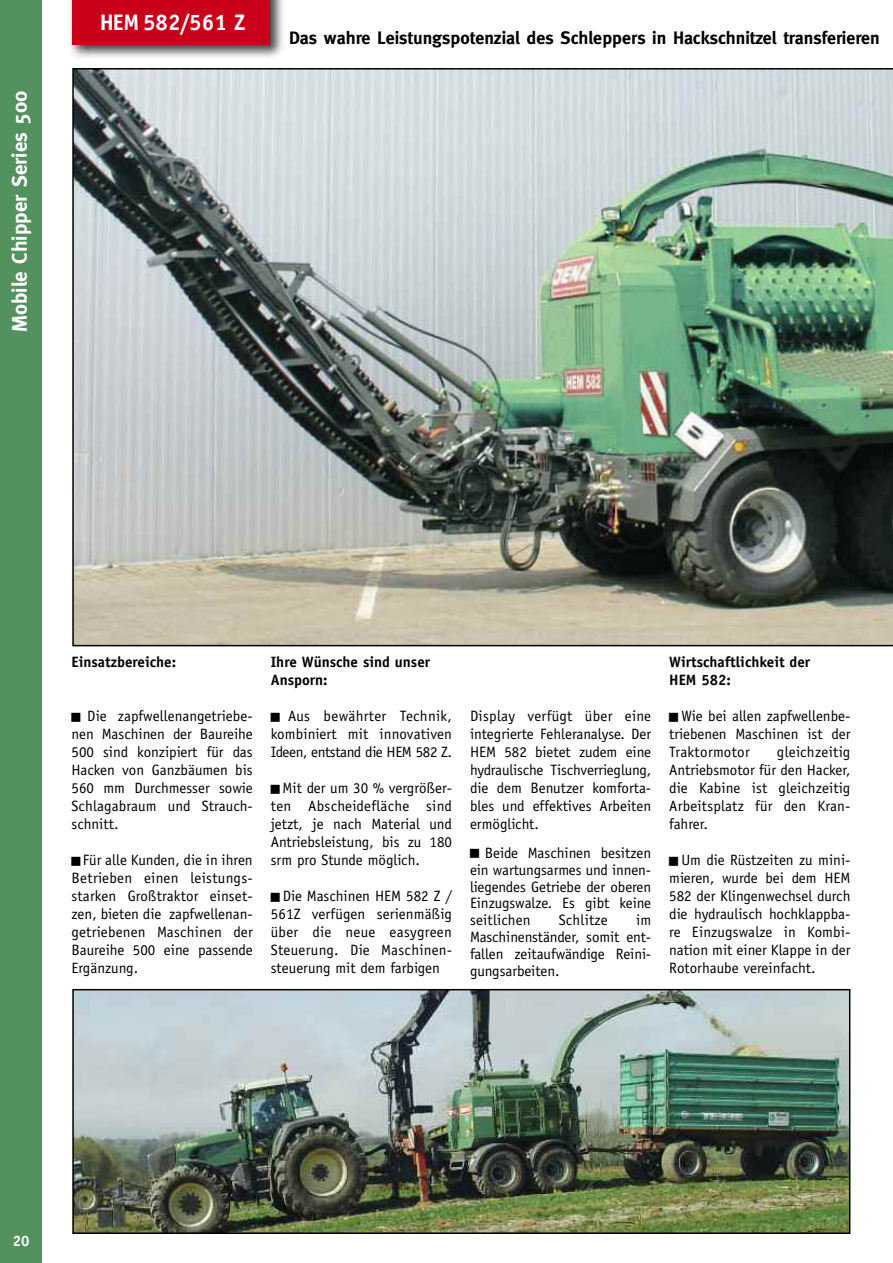
<style>
.page{position:relative;width:893px;height:1263px;background:#fff}
.page>*{position:absolute;margin:0;border:0;box-sizing:border-box;transform-origin:0 0}
.t1{font:700 22.5px "Officina Sans";color:#fff}
.t2{font:700 21px "Meta";color:#fff}
.t3{font:700 18px "Meta";color:#000}
.t4{font:15px/18px "Officina Sans";color:#000;text-align:justify}
.t5{font:700 15px/18px "Officina Sans";color:#000}
.t6{font:700 15px "Officina Sans";color:#fff}
</style>
<div class="page">
<div style="left:0;top:0;width:42px;height:1263px;background:#53925f"></div>
<img style="left:70px;top:0;width:213px;height:58px">
<div style="left:72px;top:0;width:198px;height:45px;background:#ca001b"></div>
<img style="left:75px;top:992px;width:772px;height:239px">
<div style="left:72px;top:989px;width:778px;height:245px;border:2px solid #000"></div>
<img style="left:72px;top:68px;width:821px;height:578px">
<h2 class="t2" style="left:7px;top:332px;width:242px;rotate:-90deg">Mobile Chipper Series 500</h2>
<h1 class="t1" style="left:100px;top:13px;width:147px">HEM 582/561 Z</h1>
<p class="t3" style="left:289px;top:27px;width:592px">Das wahre Leistungspotenzial des Schleppers in Hackschnitzel transferieren</p>
<p class="t5" style="left:72px;top:654px;width:106px">Einsatzbereiche:</p>
<p class="t4" style="left:72px;top:708px;width:183px;text-indent:16px">Die zapfwellenangetriebe&shy;nen Maschinen der Baureihe 500 sind konzipiert für das Hacken von Ganzbäumen bis 560 mm Durchmesser sowie Schlagabraum und Strauch&shy;schnitt.</p>
<p class="t4" style="left:72px;top:852px;width:183px;text-indent:11px">Für alle Kunden, die in ihren Betrieben einen leistungs&shy;starken Großtraktor einset&shy;zen, bieten die zapfwellenan&shy;getriebenen Maschinen der Baureihe 500 eine passende Ergänzung.</p>
<p class="t5" style="left:271px;top:654px;width:161px">Ihre Wünsche sind unser<br>Ansporn:</p>
<p class="t4" style="left:271px;top:708px;width:183px;text-indent:17px">Aus bewährter Technik, kombiniert mit innovativen Ideen, entstand die HEM 582 Z.</p>
<p class="t4" style="left:271px;top:780px;width:183px;text-indent:12px">Mit der um 30 % vergrößer&shy;ten Abscheidefläche sind jetzt, je nach Material und Antriebsleistung, bis zu 180 srm pro Stunde möglich.</p>
<p class="t4" style="left:271px;top:888px;width:183px;text-indent:12px">Die Maschinen HEM 582 Z / 561Z verfügen serienmäßig über die neue easygreen Steuerung. Die Maschinen&shy;steuerung mit dem farbigen</p>
<p class="t4" style="left:470px;top:708px;width:183px">Display verfügt über eine integrierte Fehleranalyse. Der HEM 582 bietet zudem eine hydraulische Tischverrieglung, die dem Benutzer komforta&shy;bles und effektives Arbeiten ermöglicht.</p>
<p class="t4" style="left:470px;top:846px;width:183px;line-height:16.8px;text-indent:15px">Beide Maschinen besitzen ein wartungsarmes und innen&shy;liegendes Getriebe der oberen Einzugswalze. Es gibt keine seitlichen</p>
<p class="t4" style="left:559px;top:912px;width:51px">Schlitze</p>
<p class="t4" style="left:470px;top:913px;width:183px;line-height:16.8px;text-indent:166px">im Maschinenständer, somit ent&shy;fallen zeitaufwändige Reini&shy;gungsarbeiten.</p>
<p class="t5" style="left:669px;top:654px;width:142px">Wirtschaftlichkeit der<br>HEM 582:</p>
<p class="t4" style="left:669px;top:708px;width:183px;text-indent:12px">Wie bei allen zapfwellenbe&shy;triebenen Maschinen ist der Traktormotor</p>
<p class="t4" style="left:669px;top:744px;width:183px;text-indent:108px">gleichzeitig Antriebsmotor für den Hacker, die Kabine ist gleichzeitig Arbeitsplatz für den Kran&shy;fahrer.</p>
<p class="t4" style="left:669px;top:852px;width:183px;text-indent:12px">Um die Rüstzeiten zu mini&shy;mieren, wurde bei dem HEM 582 der Klingenwechsel durch die hydraulisch hochklappba&shy;re Einzugswalze in Kombi&shy;nation mit einer Klappe in der Rotorhaube vereinfacht.</p>
<p class="t6" style="left:13px;top:1235px;width:18px">20</p>
</div>
